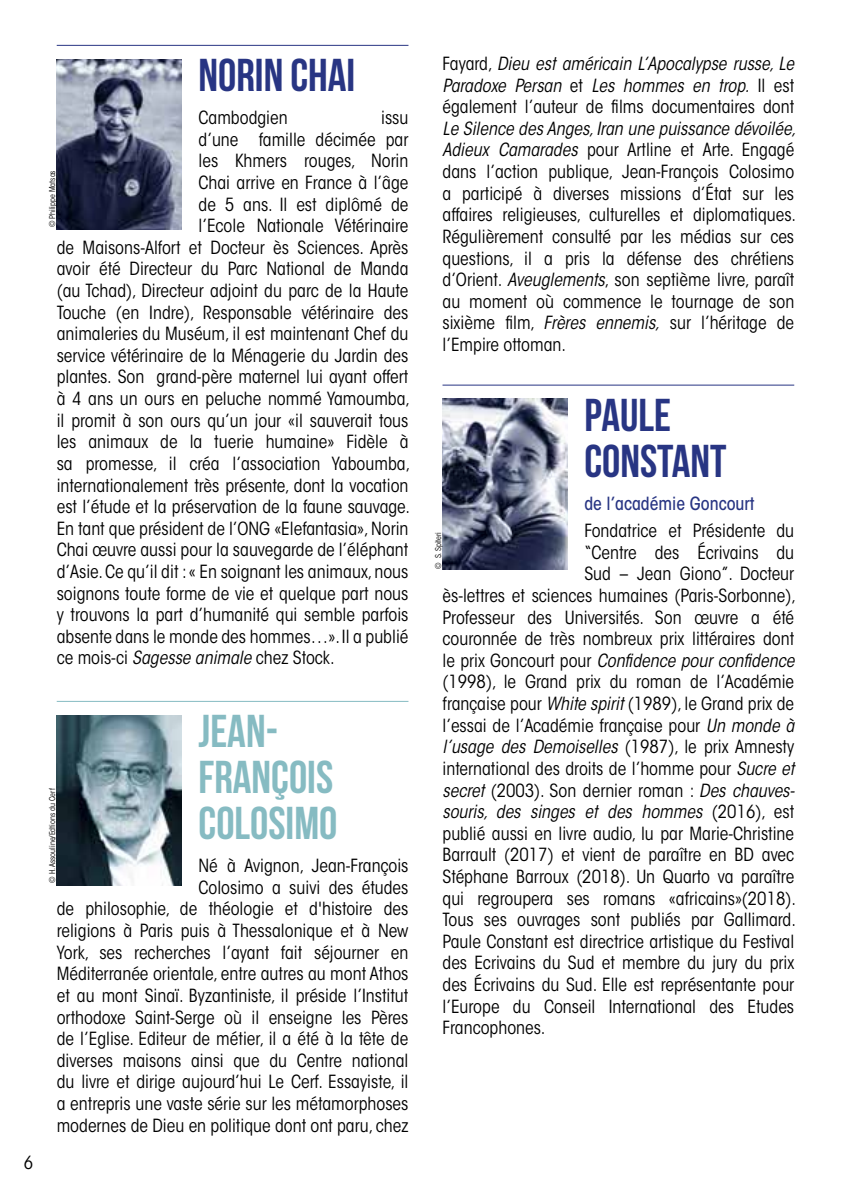
<style>
.page{position:relative;width:851px;height:1191px;background:#fff}
.page>*{position:absolute;margin:0;border:0;box-sizing:border-box;transform-origin:0 0}
.t1{font:700 46px/46px "Bebas Neue";color:#283583}
.t2{font:700 46px/46px "Bebas Neue";color:#86bbc2}
.t3{font:condensed 18px/21.6px "ITC Avant Garde Std";color:#000;text-align:right}
.t4{font:italic condensed 18px/21.6px "ITC Avant Garde Std";color:#000;text-align:justify}
.t5{font:500 condensed 18px "ITC Avant Garde Std";color:#283583}
.t6{font:condensed 8px "ITC Avant Garde Std";color:#000}
.s1{font-style:italic}
.s2{font-style:normal}
</style>
<div class="page">
<hr style="left:57px;top:45px;width:351px;height:1px;background:#283583">
<hr style="left:57px;top:701px;width:351px;height:1px;background:#86bbc2">
<img style="left:57px;top:59px;width:124px;height:170px">
<img style="left:57px;top:715px;width:124px;height:170px">
<hr style="left:442px;top:384px;width:352px;height:1px;background:#283583">
<img style="left:442px;top:399px;width:125px;height:170px">
<h1 class="t1" style="left:198px;top:52px;width:158px">NORIN CHAI</h1>
<p class="t3" style="left:198px;top:107px;width:91px">Cambodgien</p>
<p class="t3" style="left:381px;top:107px;width:29px">issu</p>
<p class="t3" style="left:198px;top:129px;width:211px">d’une famille décimée par</p>
<p class="t3" style="left:198px;top:150px;width:211px">les Khmers rouges, Norin</p>
<p class="t3" style="left:198px;top:172px;width:211px">Chai arrive en France à l’âge</p>
<p class="t3" style="left:198px;top:193px;width:211px">de 5 ans. Il est diplômé de</p>
<p class="t3" style="left:198px;top:215px;width:211px">l’Ecole Nationale Vétérinaire</p>
<p class="t3" style="left:57px;top:237px;width:353px">de Maisons-Alfort et Docteur ès Sciences. Après</p>
<p class="t3" style="left:57px;top:258px;width:353px">avoir été Directeur du Parc National de Manda</p>
<p class="t3" style="left:57px;top:280px;width:353px">(au Tchad), Directeur adjoint du parc de la Haute</p>
<p class="t3" style="left:57px;top:301px;width:353px">Touche (en Indre), Responsable vétérinaire des</p>
<p class="t3" style="left:57px;top:323px;width:353px">animaleries du Muséum, il est maintenant Chef du</p>
<p class="t3" style="left:57px;top:345px;width:353px">service vétérinaire de la Ménagerie du Jardin des</p>
<p class="t3" style="left:57px;top:366px;width:353px">plantes. Son grand-père maternel lui ayant offert</p>
<p class="t3" style="left:57px;top:388px;width:355px">à 4 ans un ours en peluche nommé Yamoumba,</p>
<p class="t3" style="left:57px;top:409px;width:353px">il promit à son ours qu’un jour «il sauverait tous</p>
<p class="t3" style="left:57px;top:431px;width:353px">les animaux de la tuerie humaine» Fidèle à</p>
<p class="t3" style="left:57px;top:453px;width:355px">sa promesse, il créa l’association Yaboumba,</p>
<p class="t3" style="left:57px;top:474px;width:353px">internationalement très présente, dont la vocation</p>
<p class="t3" style="left:57px;top:496px;width:355px">est l’étude et la préservation de la faune sauvage.</p>
<p class="t3" style="left:57px;top:517px;width:353px">En tant que président de l’ONG «Elefantasia», Norin</p>
<p class="t3" style="left:57px;top:539px;width:353px">Chai œuvre aussi pour la sauvegarde de l’éléphant</p>
<p class="t3" style="left:57px;top:561px;width:353px">d’Asie. Ce qu’il dit : « En soignant les animaux, nous</p>
<p class="t3" style="left:57px;top:582px;width:353px">soignons toute forme de vie et quelque part nous</p>
<p class="t3" style="left:57px;top:604px;width:353px">y trouvons la part d’humanité qui semble parfois</p>
<p class="t3" style="left:57px;top:625px;width:353px">absente dans le monde des hommes…». Il a publié</p>
<p class="t3" style="left:57px;top:647px;width:279px">ce mois-ci <span class="s1">Sagesse animale</span> chez Stock.</p>
<p class="t6" style="left:48px;top:227px;width:58px;rotate:-90deg">© Philippe Matsas</p>
<p class="t3" style="left:24px;top:1152px;width:11px">6</p>
<h1 class="t2" style="left:198px;top:708px;width:140px">JEAN-<br>FRANÇOIS<br>COLOSIMO</h1>
<p class="t3" style="left:57px;top:855px;width:353px">Né à Avignon, Jean-François<br>Colosimo a suivi des études<br>de philosophie, de théologie et d'histoire des religions à Paris puis à Thessalonique et à New York, ses recherches l’ayant fait séjourner en Méditerranée orientale, entre autres au mont Athos et au mont Sinaï. Byzantiniste, il préside l’Institut orthodoxe Saint-Serge où il enseigne les Pères de l’Eglise. Editeur de métier, il a été à la tête de diverses maisons ainsi que du Centre national du livre et dirige aujourd’hui Le Cerf. Essayiste, il a entrepris une vaste série sur les métamorphoses modernes de Dieu en politique dont ont paru, chez</p>
<p class="t6" style="left:48px;top:882px;width:96px;rotate:-90deg">© H. Assouline/Edtions du Cerf</p>
<p class="t4" style="left:442px;top:53px;width:353px"><span class="s2">Fayard,</span> Dieu est américain L’Apocalypse russe, Le Paradoxe Persan <span class="s2">et</span> Les hommes en trop. <span class="s2">Il est également l’auteur de films documentaires dont</span></p>
<p class="t3" style="left:442px;top:118px;width:355px;text-align:justify"><span class="s1">Le Silence des Anges, Iran une puissance dévoilée, Adieux Camarades</span> pour Artline et Arte. Engagé dans l’action publique, Jean-François Colosimo a participé à diverses missions d’État sur les affaires religieuses, culturelles et diplomatiques.<br>Régulièrement consulté par les médias sur ces questions, il a pris la défense des chrétiens d’Orient. <span class="s1">Aveuglements</span>, son septième livre, paraît au moment où commence le tournage de son sixième film, <span class="s1">Frères ennemis,</span> sur l’héritage de l’Empire ottoman.</p>
<h1 class="t1" style="left:584px;top:391px;width:144px">PAULE<br>CONSTANT</h1>
<p class="t5" style="left:584px;top:492px;width:172px">de l’académie Goncourt</p>
<p class="t3" style="left:584px;top:520px;width:211px">Fondatrice et Présidente du</p>
<p class="t3" style="left:584px;top:541px;width:211px">“Centre des Écrivains du</p>
<p class="t3" style="left:584px;top:563px;width:211px">Sud – Jean Giono”. Docteur</p>
<p class="t3" style="left:442px;top:585px;width:355px">ès-lettres et sciences humaines (Paris-Sorbonne),</p>
<p class="t3" style="left:442px;top:606px;width:353px">Professeur des Universités. Son œuvre a été</p>
<p class="t3" style="left:442px;top:628px;width:353px">couronnée de très nombreux prix littéraires dont</p>
<p class="t4" style="left:442px;top:650px;width:353px"><span class="s2">le prix Goncourt pour</span> Confidence pour confidence</p>
<p class="t3" style="left:442px;top:671px;width:353px">(1998), le Grand prix du roman de l’Académie</p>
<p class="t3" style="left:442px;top:693px;width:353px">française pour <span class="s1">White spirit</span> (1989), le Grand prix de</p>
<p class="t3" style="left:442px;top:714px;width:353px">l’essai de l’Académie française pour <span class="s1">Un monde à</span></p>
<p class="t4" style="left:442px;top:736px;width:353px">l’usage des Demoiselles <span class="s2">(1987), le prix Amnesty</span></p>
<p class="t3" style="left:442px;top:757px;width:353px">international des droits de l’homme pour <span class="s1">Sucre et</span></p>
<p class="t3" style="left:442px;top:779px;width:354px"><span class="s1">secret</span> (2003). Son dernier roman : <span class="s1">Des chauves-</span></p>
<p class="t4" style="left:442px;top:801px;width:353px">souris, des singes et des hommes <span class="s2">(2016), est</span></p>
<p class="t3" style="left:442px;top:822px;width:353px">publié aussi en livre audio, lu par Marie-Christine</p>
<p class="t3" style="left:442px;top:844px;width:353px">Barrault (2017) et vient de paraître en BD avec</p>
<p class="t3" style="left:442px;top:865px;width:353px">Stéphane Barroux (2018). Un Quarto va paraître</p>
<p class="t3" style="left:442px;top:887px;width:355px">qui regroupera ses romans «africains»(2018).</p>
<p class="t3" style="left:442px;top:909px;width:355px">Tous ses ouvrages sont publiés par Gallimard.</p>
<p class="t3" style="left:442px;top:930px;width:353px">Paule Constant est directrice artistique du Festival</p>
<p class="t3" style="left:442px;top:952px;width:353px">des Ecrivains du Sud et membre du jury du prix</p>
<p class="t3" style="left:442px;top:973px;width:353px">des Écrivains du Sud. Elle est représentante pour</p>
<p class="t3" style="left:442px;top:995px;width:353px">l’Europe du Conseil International des Etudes</p>
<p class="t3" style="left:442px;top:1017px;width:104px">Francophones.</p>
<p class="t6" style="left:433px;top:568px;width:38px;rotate:-90deg">© S. Spiteri</p>
</div>
